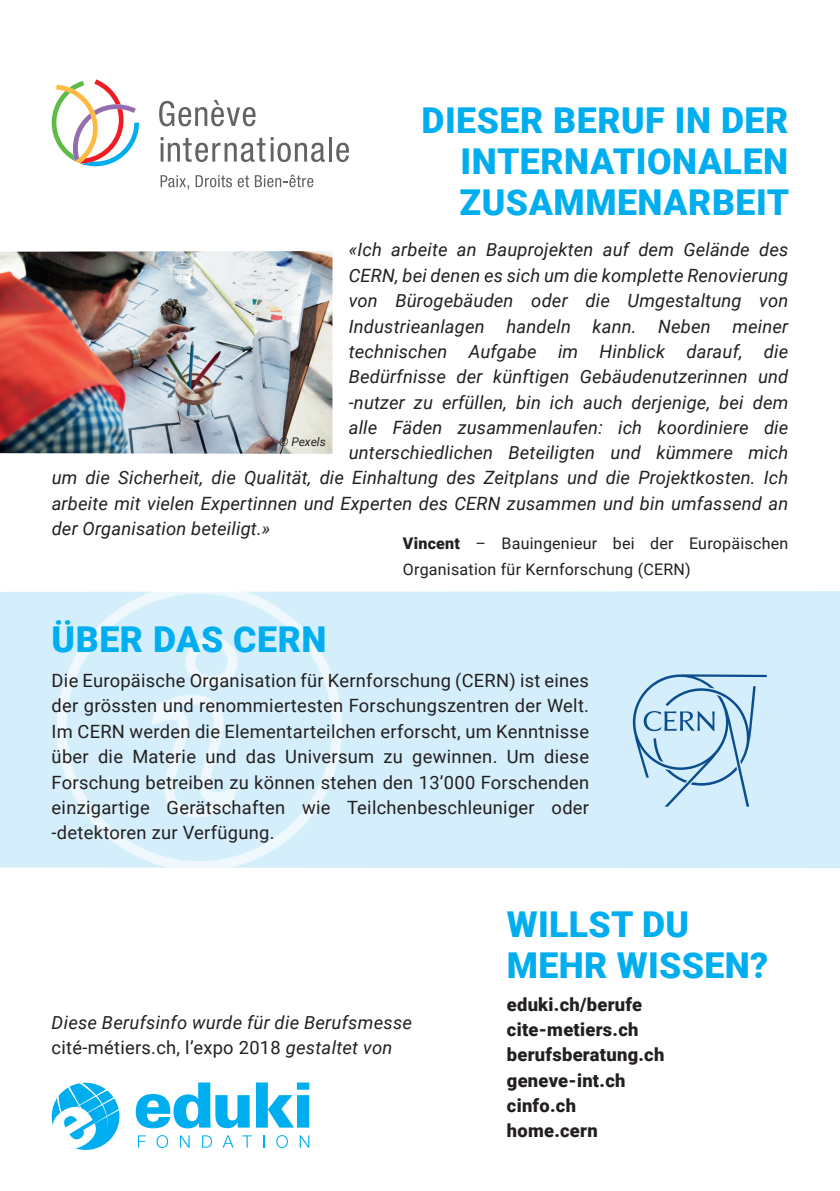
<style>
.page{position:relative;width:840px;height:1191px;background:#fff}
.page>*{position:absolute;margin:0;border:0;box-sizing:border-box;transform-origin:0 0}
.t1{font:900 35.6px/41px "Roboto";letter-spacing:.015em;color:#00aeef;text-align:justify}
.t2{font:italic 18.2px/25.4px "Roboto";letter-spacing:.01em;color:#231f20;text-align:justify}
.t3{font:18.2px/25.4px "Roboto";letter-spacing:.015em;color:#231f20;text-align:justify}
.t4{font:900 18.2px/25.4px "Roboto";letter-spacing:.015em;color:#231f20}
.t5{font:16px/25.4px "Roboto";letter-spacing:.015em;color:#231f20}
.t6{font:italic 12px "Roboto";color:#231f20}
.s1{font-weight:900}
.s2{font-style:normal}
</style>
<div class="page">
<div style="left:0;top:591px;width:839px;height:277px;background:#d4effb"></div>
<img style="left:52px;top:591px;width:296px;height:277px">
<svg style="left:159px;top:100px;width:96px;height:26px"></svg>
<svg style="left:160px;top:137px;width:165px;height:25px"></svg>
<hr style="left:328px;top:137px;width:3px;height:25px;background:#636366">
<svg style="left:336px;top:143px;width:13px;height:19px"></svg>
<svg style="left:52px;top:79px;width:87px;height:87px"></svg>
<svg style="left:160px;top:175px;width:29px;height:15px"></svg>
<svg style="left:195px;top:175px;width:54px;height:12px"></svg>
<svg style="left:255px;top:174px;width:58px;height:13px"></svg>
<svg style="left:138px;top:1135px;width:8px;height:12px"></svg>
<svg style="left:156px;top:1135px;width:12px;height:12px"></svg>
<svg style="left:180px;top:1135px;width:9px;height:12px"></svg>
<svg style="left:202px;top:1135px;width:10px;height:12px"></svg>
<svg style="left:223px;top:1135px;width:10px;height:12px"></svg>
<svg style="left:242px;top:1135px;width:10px;height:12px"></svg>
<svg style="left:263px;top:1135px;width:1px;height:12px"></svg>
<svg style="left:276px;top:1135px;width:12px;height:12px"></svg>
<svg style="left:299px;top:1135px;width:10px;height:12px"></svg>
<svg style="left:136px;top:1082px;width:114px;height:46px"></svg>
<svg style="left:256px;top:1082px;width:53px;height:45px"></svg>
<svg style="left:51px;top:1082px;width:69px;height:68px"></svg>
<svg style="left:632px;top:674px;width:134px;height:132px;background:#b7d8eb"></svg>
<img style="left:0;top:251px;width:332px;height:203px">
<h1 class="t1" style="left:459px;top:98px;width:331px;text-indent:-38px">DIESER BERUF IN DER INTERNATIONALEN ZUSAMMENARBEIT</h1>
<p class="t2" style="left:348px;top:237px;width:441px">«Ich arbeite an Bauprojekten auf dem Gelände des CERN, bei denen es sich um die komplette Renovierung von Bürogebäuden oder die Umgestaltung von Industrieanlagen handeln kann. Neben meiner technischen Aufgabe im Hinblick darauf, die Bedürfnisse der künftigen Gebäudenutzerinnen und -nutzer zu erfüllen, bin ich auch derjenige, bei dem alle Fäden zusammenlaufen: ich koordiniere die unterschiedlichen Beteiligten und kümmere mich</p>
<p class="t6" style="left:279px;top:433px;width:48px">© Pexels</p>
<p class="t2" style="left:52px;top:464px;width:737px">um die Sicherheit, die Qualität, die Einhaltung des Zeitplans und die Projektkosten. Ich arbeite mit vielen Expertinnen und Experten des CERN zusammen und bin umfassend an der Organisation beteiligt.»</p>
<p class="t5" style="left:403px;top:530px;width:386px"><span class="s1">Vincent</span> – Bauingenieur bei der Europäischen<br>Organisation für Kernforschung (CERN)</p>
<h1 class="t1" style="left:52px;top:617px;width:276px">ÜBER DAS CERN</h1>
<p class="t3" style="left:52px;top:667px;width:538px">Die Europäische Organisation für Kernforschung (CERN) ist eines der grössten und renommiertesten Forschungszentren der Welt.<br>Im CERN werden die Elementarteilchen erforscht, um Kenntnisse über die Materie und das Universum zu gewinnen. Um diese Forschung betreiben zu können stehen den 13’000 Forschenden einzigartige Gerätschaften wie Teilchenbeschleuniger oder -detektoren zur Verfügung.</p>
<p class="t2" style="left:52px;top:1009px;width:362px">Diese Berufsinfo wurde für die Berufsmesse <span class="s2">cité-métiers.ch, l’expo 2018</span> gestaltet von</p>
<h1 class="t1" style="left:506px;top:902px;width:263px">WILLST DU<br>MEHR WISSEN?</h1>
<p class="t4" style="left:506px;top:990px;width:159px">eduki.ch/berufe cite-metiers.ch berufsberatung.ch geneve-int.ch cinfo.ch home.cern</p>
</div>
